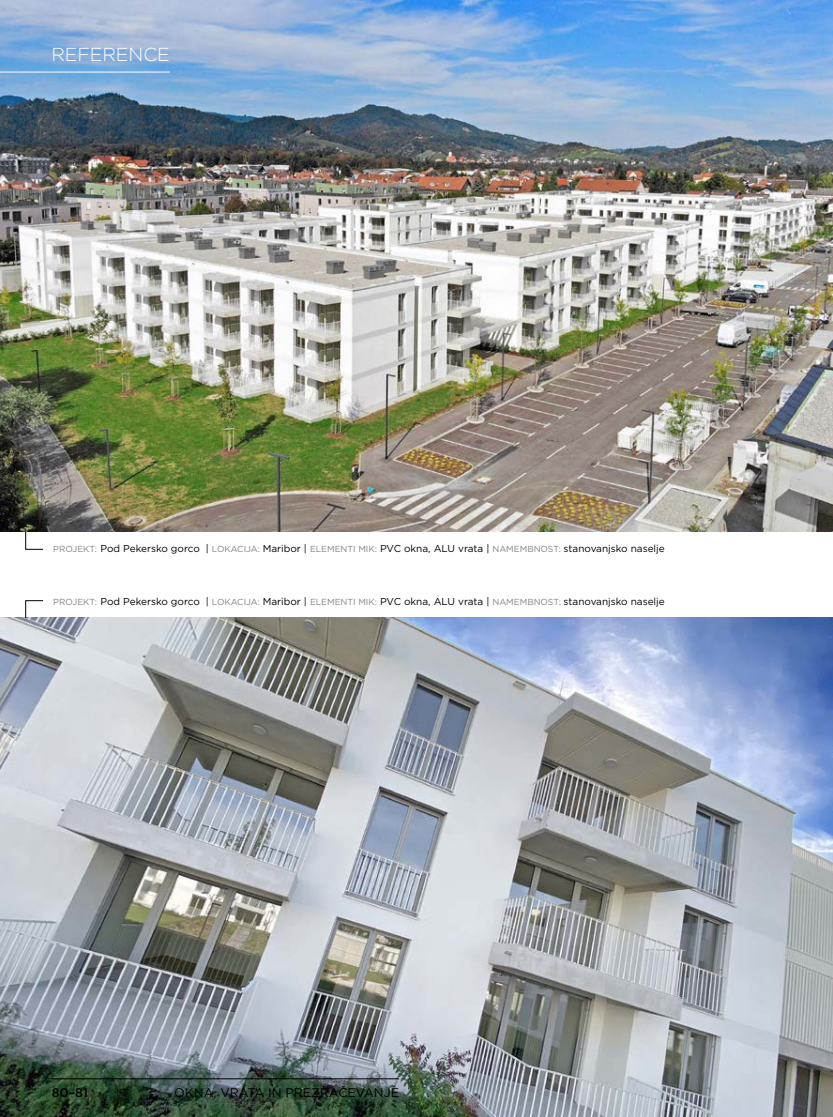
<style>
.page{position:relative;width:833px;height:1117px;background:#fff}
.page>*{position:absolute;margin:0;border:0;box-sizing:border-box;transform-origin:0 0}
.t1{font:300 18.75px "Gotham";color:#fff}
.t2{font:12.5px "Gotham";color:#000}
.t3{font:500 12.5px "Gotham";color:#000}
.t4{font:10px "Gotham";color:#000}
.s1{font-size:8.75px;color:#808285}
</style>
<div class="page">
<img style="left:0;top:0;width:833px;height:531px">
<hr style="left:0;top:72px;width:170px;height:1px;background:#fff">
<img style="left:0;top:617px;width:832px;height:499px">
<hr style="left:52px;top:1078px;width:347px;height:1px;background:#000">
<svg style="left:25px;top:531px;width:18px;height:18px"></svg>
<svg style="left:25px;top:600px;width:18px;height:18px"></svg>
<h1 class="t1" style="left:51px;top:43px;width:120px">REFERENCE</h1>
<p class="t4" style="left:53px;top:541px;width:613px"><span class="s1">PROJEKT:</span> Pod Pekersko gorco | <span class="s1">LOKACIJA:</span> Maribor | <span class="s1">ELEMENTI MIK:</span> PVC okna, ALU vrata | <span class="s1">NAMEMBNOST:</span> stanovanjsko naselje</p>
<p class="t4" style="left:53px;top:594px;width:613px"><span class="s1">PROJEKT:</span> Pod Pekersko gorco | <span class="s1">LOKACIJA:</span> Maribor | <span class="s1">ELEMENTI MIK:</span> PVC okna, ALU vrata | <span class="s1">NAMEMBNOST:</span> stanovanjsko naselje</p>
<p class="t3" style="left:52px;top:1083px;width:38px">80–81</p>
<p class="t2" style="left:174px;top:1084px;width:226px">OKNA, VRATA IN PREZRAČEVANJE</p>
</div>
